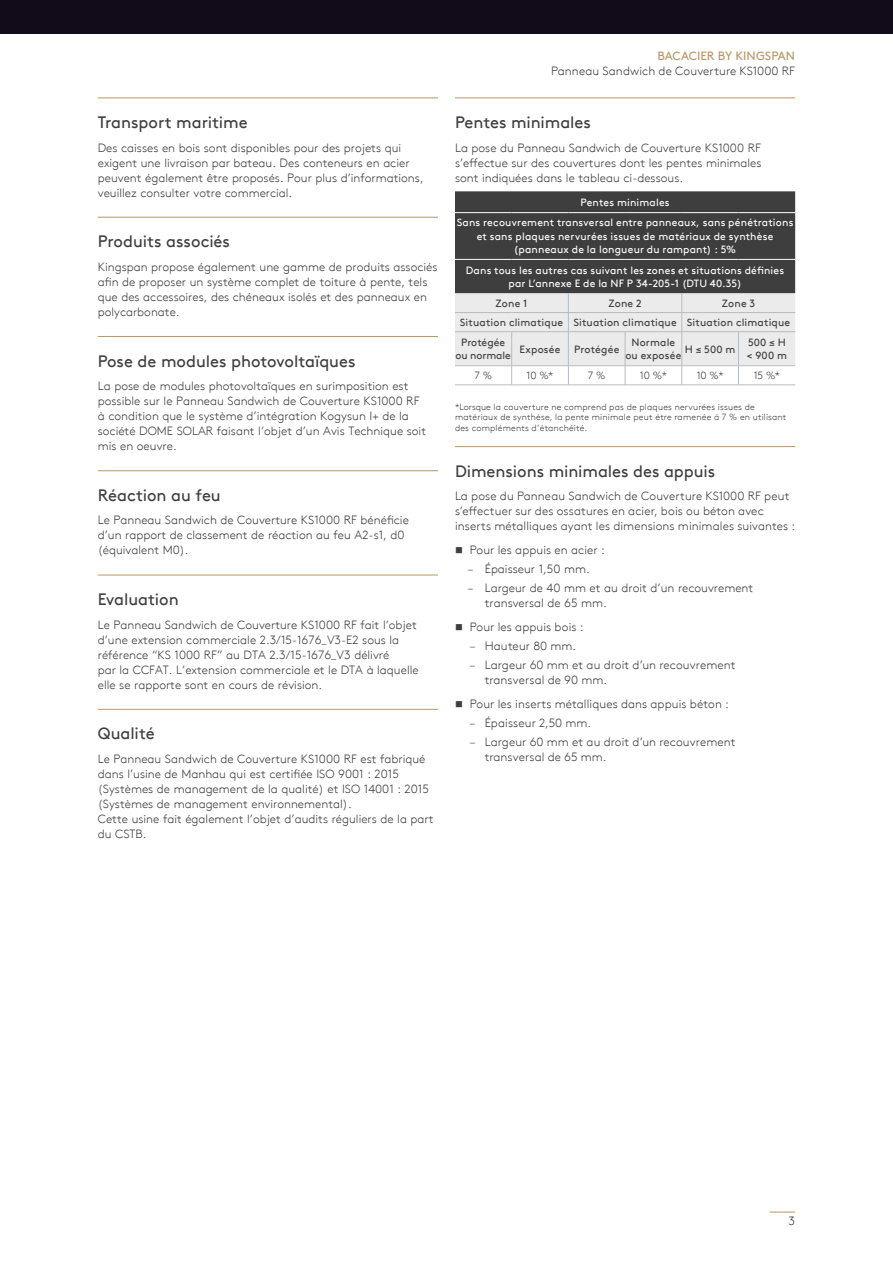
<style>
.page{position:relative;width:893px;height:1263px;background:#fff}
.page>*{position:absolute;margin:0;border:0;box-sizing:border-box;transform-origin:0 0}
.t1{font:16.5px "Kingspan Brown TT";letter-spacing:-.005em;color:#3e3e3f}
.t2{font:300 12px/15px "Kingspan Brown TT";color:#3e3e3f}
.t3{font:12px "Kingspan Brown TT";color:#b99764}
.t4{font:10.5px/13.5px "Kingspan Brown TT";letter-spacing:.015em;color:#fff;text-align:center}
.t5{font:10.5px/19.5px "Kingspan Brown TT";letter-spacing:.015em;color:#3e3e3f}
.t6{font:300 10.5px "Kingspan Brown TT";letter-spacing:-.005em;color:#3e3e3f}
.t7{font:10.5px "Kingspan Brown TT";letter-spacing:-.005em;color:#3e3e3f}
.t8{font:300 9px/10.5px "Kingspan Brown TT";letter-spacing:.02em;color:#3e3e3f}
</style>
<div class="page">
<svg style="left:770px;top:1212px;width:25px;height:1px"></svg>
<div style="left:0;top:0;width:893px;height:34px;background:#120b19"></div>
<hr style="left:98px;top:98px;width:340px;height:1px;background:#b99764">
<hr style="left:98px;top:217px;width:340px;height:1px;background:#b99764">
<hr style="left:98px;top:336px;width:340px;height:1px;background:#b99764">
<hr style="left:98px;top:470px;width:340px;height:1px;background:#b99764">
<hr style="left:98px;top:575px;width:340px;height:1px;background:#b99764">
<hr style="left:98px;top:709px;width:340px;height:1px;background:#b99764">
<hr style="left:455px;top:98px;width:340px;height:1px;background:#b99764">
<svg style="left:455px;top:191px;width:340px;height:194px;background:#929293"></svg>
<hr style="left:455px;top:385px;width:57px;height:1px;background:#b7bcc3">
<hr style="left:512px;top:385px;width:56px;height:1px;background:#b7bcc3">
<hr style="left:568px;top:385px;width:57px;height:1px;background:#b7bcc3">
<hr style="left:625px;top:385px;width:57px;height:1px;background:#b7bcc3">
<hr style="left:682px;top:385px;width:56px;height:1px;background:#b7bcc3">
<hr style="left:738px;top:385px;width:57px;height:1px;background:#b7bcc3">
<hr style="left:455px;top:212px;width:57px;height:1px;background:#fff">
<hr style="left:512px;top:212px;width:56px;height:1px;background:#fff">
<hr style="left:568px;top:212px;width:57px;height:1px;background:#fff">
<hr style="left:625px;top:212px;width:57px;height:1px;background:#fff">
<hr style="left:682px;top:212px;width:56px;height:1px;background:#fff">
<hr style="left:738px;top:212px;width:57px;height:1px;background:#fff">
<hr style="left:455px;top:259px;width:57px;height:1px;background:#fff">
<hr style="left:512px;top:259px;width:56px;height:1px;background:#fff">
<hr style="left:568px;top:259px;width:57px;height:1px;background:#fff">
<hr style="left:625px;top:259px;width:57px;height:1px;background:#fff">
<hr style="left:682px;top:259px;width:56px;height:1px;background:#fff">
<hr style="left:738px;top:259px;width:57px;height:1px;background:#fff">
<hr style="left:455px;top:446px;width:340px;height:1px;background:#b99764">
<h1 class="t1" style="left:98px;top:110px;width:151px">Transport maritime</h1>
<p class="t2" style="left:98px;top:139px;width:327px">Des caisses en bois sont disponibles pour des projets qui exigent une livraison par bateau. Des conteneurs en acier peuvent également être proposés. Pour plus d’informations, veuillez consulter votre commercial.</p>
<h1 class="t1" style="left:98px;top:229px;width:134px">Produits associés</h1>
<p class="t2" style="left:98px;top:258px;width:341px">Kingspan propose également une gamme de produits associés afin de proposer un système complet de toiture à pente, tels que des accessoires, des chéneaux isolés et des panneaux en polycarbonate.</p>
<h1 class="t1" style="left:98px;top:348px;width:259px">Pose de modules photovoltaïques</h1>
<p class="t2" style="left:98px;top:378px;width:330px">La pose de modules photovoltaïques en surimposition est possible sur le Panneau Sandwich de Couverture KS1000 RF à condition que le système d’intégration Kogysun I+ de la société DOME SOLAR faisant l’objet d’un Avis Technique soit mis en oeuvre.</p>
<h1 class="t1" style="left:98px;top:483px;width:125px">Réaction au feu</h1>
<p class="t2" style="left:98px;top:512px;width:313px">Le Panneau Sandwich de Couverture KS1000 RF bénéficie d’un rapport de classement de réaction au feu A2-s1, d0 (équivalent M0).</p>
<h1 class="t1" style="left:98px;top:587px;width:82px">Evaluation</h1>
<p class="t2" style="left:98px;top:616px;width:322px">Le Panneau Sandwich de Couverture KS1000 RF fait l’objet d’une extension commerciale 2.3/15-1676_V3-E2 sous la référence “KS 1000 RF” au DTA 2.3/15-1676_V3 délivré<br>par la CCFAT. L’extension commerciale et le DTA à laquelle elle se rapporte sont en cours de révision.</p>
<h1 class="t1" style="left:98px;top:721px;width:58px">Qualité</h1>
<p class="t2" style="left:98px;top:750px;width:337px">Le Panneau Sandwich de Couverture KS1000 RF est fabriqué dans l’usine de Manhau qui est certifiée ISO 9001 : 2015 (Systèmes de management de la qualité) et ISO 14001 : 2015 (Systèmes de management environnemental).<br>Cette usine fait également l’objet d’audits réguliers de la part du CSTB.</p>
<p class="t3" style="left:657px;top:47px;width:139px">BACACIER BY KINGSPAN</p>
<p class="t2" style="left:551px;top:63px;width:245px">Panneau Sandwich de Couverture KS1000 RF</p>
<h1 class="t1" style="left:455px;top:110px;width:138px">Pentes minimales</h1>
<p class="t2" style="left:455px;top:139px;width:308px;text-align:justify">La pose du Panneau Sandwich de Couverture KS1000 RF s’effectue sur des couvertures dont les pentes minimales sont indiquées dans le tableau ci-dessous.</p>
<p class="t4" style="left:457px;top:191px;width:338px;line-height:20.7px">Pentes minimales<br>Sans recouvrement transversal entre panneaux, sans pénétrations</p>
<p class="t4" style="left:477px;top:229px;width:298px">et sans plaques nervurées issues de matériaux de synthèse (panneaux de la longueur du rampant) : 5%</p>
<p class="t4" style="left:466px;top:262px;width:320px">Dans tous les autres cas suivant les zones et situations définies par L’annexe E de la NF P 34-205-1 (DTU 40.35)</p>
<p class="t5" style="left:496px;top:293px;width:33px">Zone 1</p>
<p class="t5" style="left:608px;top:293px;width:35px">Zone 2</p>
<p class="t5" style="left:460px;top:293px;width:332px;text-indent:262px">Zone 3<br>Situation climatique Situation climatique Situation climatique<br>Protégée</p>
<p class="t7" style="left:455px;top:348px;width:57px">ou normale</p>
<p class="t5" style="left:519px;top:338px;width:43px">Exposée</p>
<p class="t5" style="left:574px;top:338px;width:47px">Protégée</p>
<p class="t5" style="left:625px;top:335px;width:58px;line-height:13.5px;text-align:center">Normale ou exposée</p>
<p class="t5" style="left:685px;top:338px;width:52px">H ≤ 500 m</p>
<p class="t5" style="left:747px;top:335px;width:42px;line-height:13.5px">500 ≤ H &lt; 900 m</p>
<p class="t6" style="left:474px;top:368px;width:19px">7 %</p>
<p class="t6" style="left:527px;top:368px;width:28px">10 %*</p>
<p class="t6" style="left:588px;top:368px;width:19px">7 %</p>
<p class="t6" style="left:640px;top:368px;width:28px">10 %*</p>
<p class="t6" style="left:697px;top:368px;width:28px">10 %*</p>
<p class="t6" style="left:754px;top:368px;width:28px">15 %*</p>
<p class="t8" style="left:455px;top:401px;width:333px">*Lorsque la couverture ne comprend pas de plaques nervurées issues de matériaux de synthése, la pente minimale peut étre ramenée á 7 % en utilisant des compléments d’étanchéité.</p>
<h1 class="t1" style="left:455px;top:458px;width:262px">Dimensions minimales des appuis</h1>
<p class="t2" style="left:455px;top:488px;width:342px">La pose du Panneau Sandwich de Couverture KS1000 RF peut s’effectuer sur des ossatures en acier, bois ou béton avec inserts métalliques ayant les dimensions minimales suivantes :</p>
<p class="t2" style="left:455px;top:541px;width:151px">■ Pour les appuis en acier :</p>
<p class="t2" style="left:468px;top:560px;width:123px">– Épaisseur 1,50 mm.</p>
<p class="t2" style="left:485px;top:580px;width:270px;text-indent:-17px">– Largeur de 40 mm et au droit d’un recouvrement transversal de 65 mm.</p>
<p class="t2" style="left:455px;top:618px;width:130px">■ Pour les appuis bois :</p>
<p class="t2" style="left:470px;top:637px;width:108px">– Hauteur 80 mm.</p>
<p class="t2" style="left:485px;top:657px;width:252px;text-indent:-15px">– Largeur 60 mm et au droit d’un recouvrement transversal de 90 mm.</p>
<p class="t2" style="left:455px;top:695px;width:275px">■ Pour les inserts métalliques dans appuis béton :</p>
<p class="t2" style="left:470px;top:714px;width:123px">– Épaisseur 2,50 mm.</p>
<p class="t2" style="left:485px;top:734px;width:252px;text-indent:-15px">– Largeur 60 mm et au droit d’un recouvrement transversal de 65 mm.</p>
<p class="t2" style="left:789px;top:1213px;width:8px">3</p>
</div>
